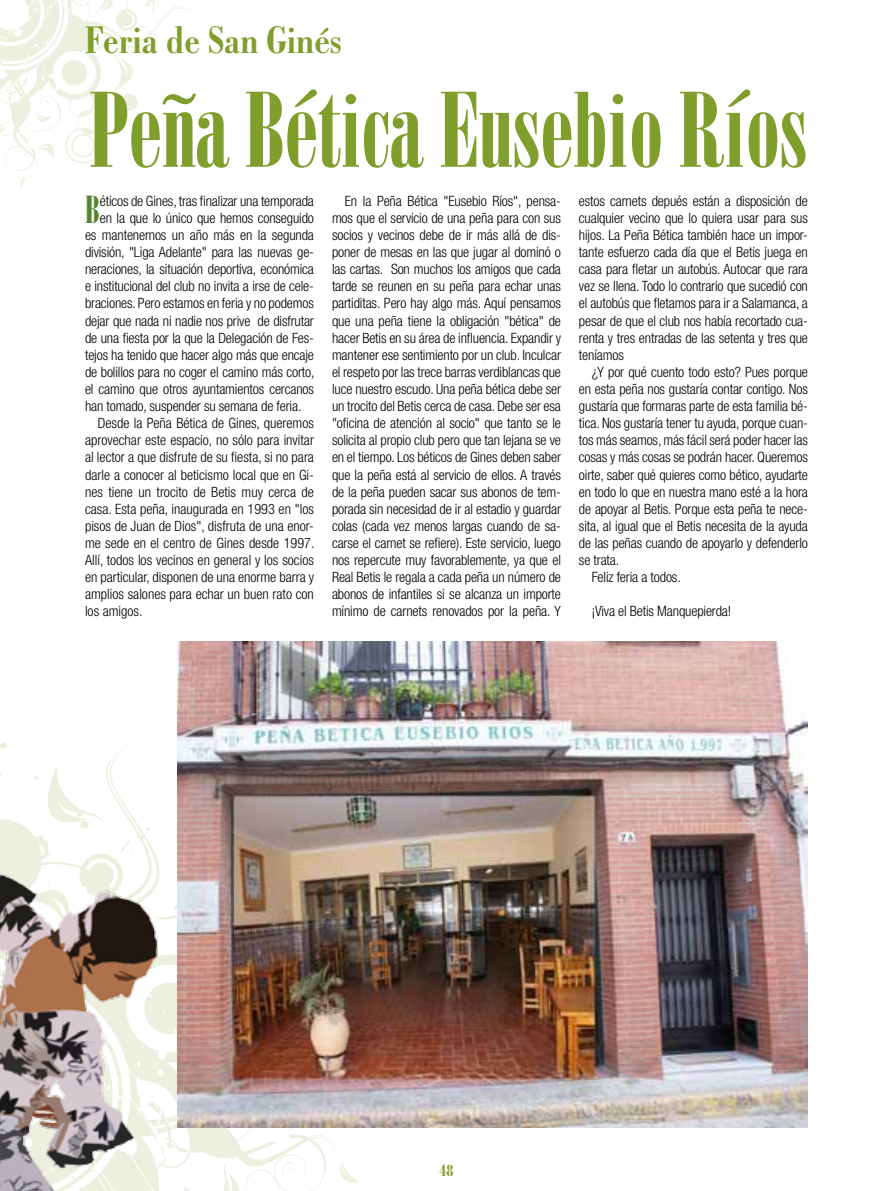
<style>
.page{position:relative;width:893px;height:1191px;background:#fff}
.page>*{position:absolute;margin:0;border:0;box-sizing:border-box;transform-origin:0 0}
.t1{font:103.65px "Bodoni LT Poster Compressed";letter-spacing:-.01em;color:#809e2c}
.t2{font:700 condensed 41.1px "Bodoni LT";color:#809e2c}
.t3{font:37.95px "Bodoni LT Poster Compressed";color:#578530}
.t4{font:700 condensed 18px "Bodoni LT";color:#809e2c}
.t5{font:300 condensed 14.25px/17.1px "Helvetica Neue LT Std";letter-spacing:-.01em;color:#000;text-align:justify}
</style>
<div class="page">
<svg style="left:0;top:0;width:188px;height:189px"></svg>
<svg style="left:0;top:742px;width:363px;height:449px"></svg>
<img style="left:0;top:820px;width:177px;height:371px">
<img style="left:177px;top:641px;width:631px;height:486px">
<h2 class="t2" style="left:85px;top:17px;width:258px">Feria de San Ginés</h2>
<h1 class="t1" style="left:89px;top:70px;width:720px">Peña Bética Eusebio Ríos</h1>
<h3 class="t3" style="left:85px;top:188px;width:16px">B</h3>
<p class="t5" style="left:100px;top:192px;width:216px">éticos de Gines, tras finalizar una temporada</p>
<p class="t5" style="left:100px;top:209px;width:216px">en la que lo único que hemos conseguido</p>
<p class="t5" style="left:85px;top:226px;width:230px">es mantenernos un año más en la segunda</p>
<p class="t5" style="left:85px;top:243px;width:230px">división, "Liga Adelante" para las nuevas ge-</p>
<p class="t5" style="left:85px;top:260px;width:230px">neraciones, la situación deportiva, económica</p>
<p class="t5" style="left:85px;top:278px;width:230px">e institucional del club no invita a irse de cele-</p>
<p class="t5" style="left:85px;top:295px;width:230px">braciones. Pero estamos en feria y no podemos</p>
<p class="t5" style="left:85px;top:312px;width:230px">dejar que nada ni nadie nos prive de disfrutar</p>
<p class="t5" style="left:85px;top:329px;width:230px">de una fiesta por la que la Delegación de Fes-</p>
<p class="t5" style="left:85px;top:346px;width:230px">tejos ha tenido que hacer algo más que encaje</p>
<p class="t5" style="left:85px;top:363px;width:231px">de bolillos para no coger el camino más corto,</p>
<p class="t5" style="left:85px;top:380px;width:230px">el camino que otros ayuntamientos cercanos</p>
<p class="t5" style="left:85px;top:397px;width:218px">han tomado, suspender su semana de feria.</p>
<p class="t5" style="left:98px;top:414px;width:218px">Desde la Peña Bética de Gines, queremos</p>
<p class="t5" style="left:85px;top:431px;width:230px">aprovechar este espacio, no sólo para invitar</p>
<p class="t5" style="left:85px;top:449px;width:230px">al lector a que disfrute de su fiesta, si no para</p>
<p class="t5" style="left:85px;top:466px;width:230px">darle a conocer al beticismo local que en Gi-</p>
<p class="t5" style="left:85px;top:483px;width:230px">nes tiene un trocito de Betis muy cerca de</p>
<p class="t5" style="left:85px;top:500px;width:230px">casa. Esta peña, inaugurada en 1993 en "los</p>
<p class="t5" style="left:85px;top:517px;width:230px">pisos de Juan de Dios", disfruta de una enor-</p>
<p class="t5" style="left:85px;top:534px;width:231px">me sede en el centro de Gines desde 1997.</p>
<p class="t5" style="left:85px;top:551px;width:230px">Allí, todos los vecinos en general y los socios</p>
<p class="t5" style="left:85px;top:568px;width:230px">en particular, disponen de una enorme barra y</p>
<p class="t5" style="left:85px;top:585px;width:230px">amplios salones para echar un buen rato con</p>
<p class="t5" style="left:85px;top:602px;width:59px">los amigos.</p>
<p class="t5" style="left:332px;top:192px;width:230px;text-indent:13px">En la Peña Bética "Eusebio Ríos", pensa&shy;mos que el servicio de una peña para con sus socios y vecinos debe de ir más allá de dis&shy;poner de mesas en las que jugar al dominó o las cartas. Son muchos los amigos que cada tarde se reunen en su peña para echar unas partiditas. Pero hay algo más. Aquí pensamos que una peña tiene la obligación "bética" de hacer Betis en su área de influencia. Expandir y mantener ese sentimiento por un club. Inculcar el respeto por las trece barras verdiblancas que luce nuestro escudo. Una peña bética debe ser un trocito del Betis cerca de casa. Debe ser esa "oficina de atención al socio" que tanto se le solicita al propio club pero que tan lejana se ve en el tiempo. Los béticos de Gines deben saber que la peña está al servicio de ellos. A través de la peña pueden sacar sus abonos de tem&shy;porada sin necesidad de ir al estadio y guardar colas (cada vez menos largas cuando de sa&shy;carse el carnet se refiere). Este servicio, luego nos repercute muy favorablemente, ya que el Real Betis le regala a cada peña un número de abonos de infantiles si se alcanza un importe mínimo de carnets renovados por la peña. Y</p>
<p class="t5" style="left:579px;top:192px;width:230px">estos carnets depués están a disposición de cualquier vecino que lo quiera usar para sus hijos. La Peña Bética también hace un impor&shy;tante esfuerzo cada día que el Betis juega en casa para fletar un autobús. Autocar que rara vez se llena. Todo lo contrario que sucedió con el autobús que fletamos para ir a Salamanca, a pesar de que el club nos había recortado cua&shy;renta y tres entradas de las setenta y tres que teníamos</p>
<p class="t5" style="left:592px;top:363px;width:218px">¿Y por qué cuento todo esto? Pues porque</p>
<p class="t5" style="left:579px;top:380px;width:230px">en esta peña nos gustaría contar contigo. Nos</p>
<p class="t5" style="left:579px;top:397px;width:230px">gustaría que formaras parte de esta familia bé-</p>
<p class="t5" style="left:579px;top:414px;width:230px">tica. Nos gustaría tener tu ayuda, porque cuan-</p>
<p class="t5" style="left:579px;top:431px;width:230px">tos más seamos, más fácil será poder hacer las</p>
<p class="t5" style="left:579px;top:449px;width:230px">cosas y más cosas se podrán hacer. Queremos</p>
<p class="t5" style="left:579px;top:466px;width:230px">oirte, saber qué quieres como bético, ayudarte</p>
<p class="t5" style="left:579px;top:483px;width:230px">en todo lo que en nuestra mano esté a la hora</p>
<p class="t5" style="left:579px;top:500px;width:230px">de apoyar al Betis. Porque esta peña te nece-</p>
<p class="t5" style="left:579px;top:517px;width:230px">sita, al igual que el Betis necesita de la ayuda</p>
<p class="t5" style="left:579px;top:534px;width:230px">de las peñas cuando de apoyarlo y defenderlo</p>
<p class="t5" style="left:579px;top:551px;width:42px">se trata.</p>
<p class="t5" style="left:592px;top:568px;width:91px">Feliz feria a todos.</p>
<p class="t5" style="left:592px;top:602px;width:141px">¡Viva el Betis Manquepierda!</p>
<p class="t4" style="left:439px;top:1160px;width:16px">48</p>
</div>
